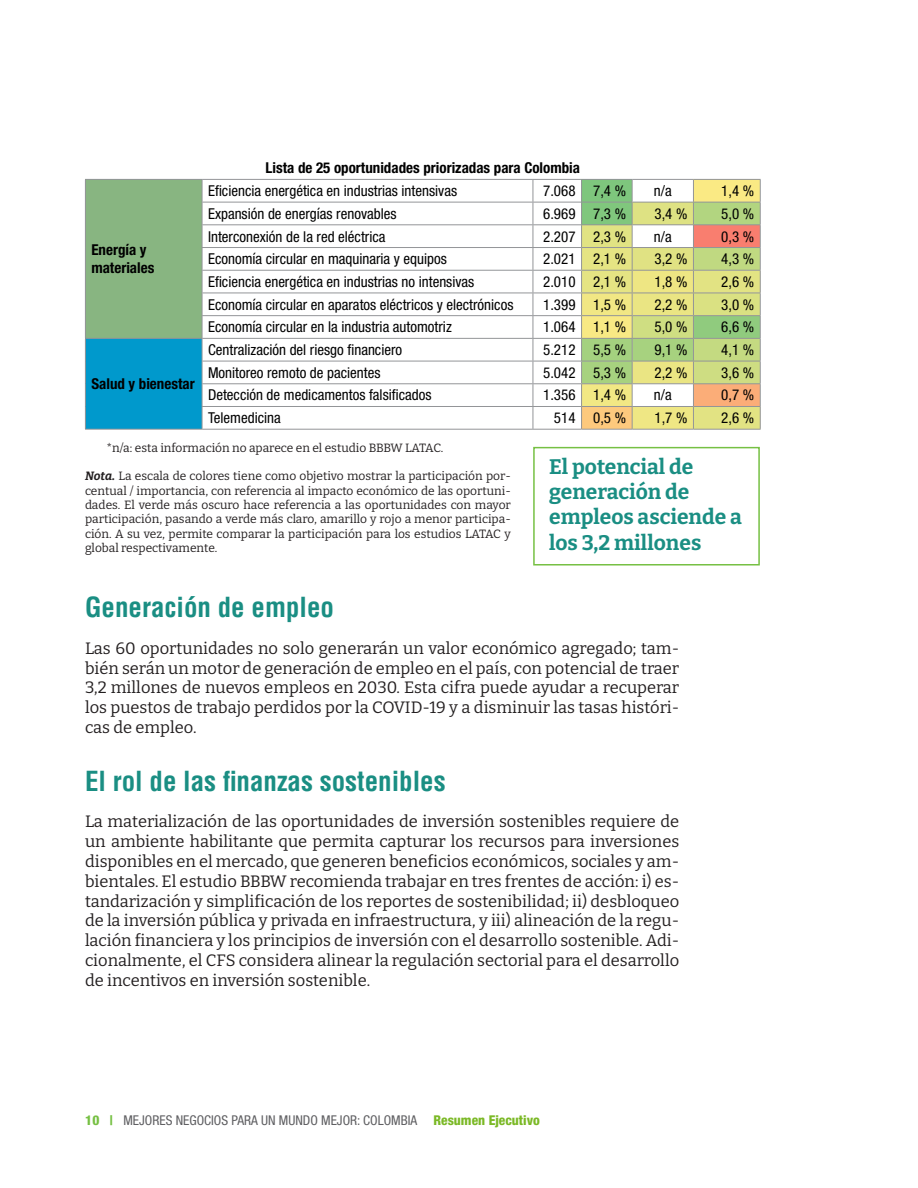
<style>
.page{position:relative;width:918px;height:1188px;background:#fff}
.page>*{position:absolute;margin:0;border:0;box-sizing:border-box;transform-origin:0 0}
.t1{font:700 condensed 27px "Helvetica LT Std";color:#1a8e83}
.t2{font:700 21px/25.2px "Bitter";color:#1a8e83}
.t3{font:16.5px/19.8px "Bitter";color:#231f20;text-align:justify}
.t4{font:condensed 15px "Helvetica Neue LT Std";color:#000}
.t5{font:700 condensed 15px/18px "Helvetica Neue LT Std";color:#000}
.t6{font:condensed 13.5px "Helvetica Neue LT Std";color:#5f5f62}
.t7{font:12px/14.4px "Bitter";color:#231f20;text-align:justify}
.s1{font-weight:700;font-style:italic}
.s2{font-weight:800;color:#76c043}
.s3{font-weight:800;color:#7bb926}
</style>
<div class="page">
<div style="left:533px;top:447px;width:227px;height:119px;border:2px solid #76c043"></div>
<div style="left:85px;top:179px;width:117px;height:159px;background:#88b581"></div>
<div style="left:85px;top:338px;width:117px;height:91px;background:#09c"></div>
<hr style="left:85px;top:179px;width:117px;height:1px;background:#939598">
<hr style="left:202px;top:179px;width:331px;height:1px;background:#939598">
<hr style="left:533px;top:179px;width:49px;height:1px;background:#939598">
<hr style="left:582px;top:179px;width:50px;height:1px;background:#939598">
<hr style="left:632px;top:179px;width:61px;height:1px;background:#939598">
<hr style="left:693px;top:179px;width:68px;height:1px;background:#939598">
<hr style="left:202px;top:202px;width:331px;height:1px;background:#939598">
<hr style="left:533px;top:202px;width:49px;height:1px;background:#939598">
<hr style="left:202px;top:224px;width:331px;height:1px;background:#939598">
<hr style="left:533px;top:224px;width:49px;height:1px;background:#939598">
<hr style="left:202px;top:247px;width:331px;height:1px;background:#939598">
<hr style="left:533px;top:247px;width:49px;height:1px;background:#939598">
<hr style="left:202px;top:270px;width:331px;height:1px;background:#939598">
<hr style="left:533px;top:270px;width:49px;height:1px;background:#939598">
<hr style="left:202px;top:293px;width:331px;height:1px;background:#939598">
<hr style="left:533px;top:293px;width:49px;height:1px;background:#939598">
<hr style="left:202px;top:315px;width:331px;height:1px;background:#939598">
<hr style="left:533px;top:315px;width:49px;height:1px;background:#939598">
<hr style="left:85px;top:338px;width:117px;height:1px;background:#939598">
<svg style="left:85px;top:180px;width:1px;height:249px"></svg>
<hr style="left:85px;top:429px;width:117px;height:1px;background:#939598">
<hr style="left:202px;top:338px;width:331px;height:1px;background:#939598">
<hr style="left:533px;top:338px;width:49px;height:1px;background:#939598">
<hr style="left:202px;top:361px;width:331px;height:1px;background:#939598">
<hr style="left:533px;top:361px;width:49px;height:1px;background:#939598">
<hr style="left:202px;top:383px;width:331px;height:1px;background:#939598">
<hr style="left:533px;top:383px;width:49px;height:1px;background:#939598">
<hr style="left:202px;top:406px;width:331px;height:1px;background:#939598">
<svg style="left:202px;top:180px;width:1px;height:249px"></svg>
<hr style="left:533px;top:406px;width:49px;height:1px;background:#939598">
<svg style="left:533px;top:180px;width:1px;height:249px"></svg>
<svg style="left:581px;top:180px;width:180px;height:249px"></svg>
<hr style="left:202px;top:429px;width:331px;height:1px;background:#939598">
<hr style="left:533px;top:429px;width:49px;height:1px;background:#939598">
<hr style="left:582px;top:429px;width:50px;height:1px;background:#939598">
<hr style="left:632px;top:429px;width:61px;height:1px;background:#939598">
<hr style="left:693px;top:429px;width:68px;height:1px;background:#939598">
<p class="t5" style="left:91px;top:241px;width:64px">Energía y materiales</p>
<p class="t5" style="left:266px;top:159px;width:316px">Lista de 25 oportunidades priorizadas para Colombia</p>
<p class="t4" style="left:208px;top:182px;width:251px">Eficiencia energética en industrias intensivas</p>
<p class="t4" style="left:543px;top:182px;width:84px">7.068 7,4 %</p>
<p class="t4" style="left:654px;top:182px;width:19px">n/a</p>
<p class="t4" style="left:721px;top:182px;width:34px">1,4 %</p>
<p class="t4" style="left:208px;top:205px;width:190px">Expansión de energías renovables</p>
<p class="t4" style="left:543px;top:205px;width:84px">6.969 7,3 %</p>
<p class="t4" style="left:654px;top:205px;width:34px">3,4 %</p>
<p class="t4" style="left:721px;top:205px;width:34px">5,0 %</p>
<p class="t4" style="left:208px;top:228px;width:179px">Interconexión de la red eléctrica</p>
<p class="t4" style="left:543px;top:228px;width:84px">2.207 2,3 %</p>
<p class="t4" style="left:654px;top:228px;width:19px">n/a</p>
<p class="t4" style="left:721px;top:228px;width:34px">0,3 %</p>
<p class="t4" style="left:208px;top:250px;width:240px">Economía circular en maquinaria y equipos</p>
<p class="t4" style="left:543px;top:250px;width:84px">2.021 2,1 %</p>
<p class="t4" style="left:654px;top:250px;width:34px">3,2 %</p>
<p class="t4" style="left:721px;top:250px;width:34px">4,3 %</p>
<p class="t4" style="left:208px;top:273px;width:268px">Eficiencia energética en industrias no intensivas</p>
<p class="t4" style="left:543px;top:273px;width:84px">2.010 2,1 %</p>
<p class="t4" style="left:654px;top:273px;width:34px">1,8 %</p>
<p class="t4" style="left:721px;top:273px;width:34px">2,6 %</p>
<p class="t4" style="left:208px;top:296px;width:307px">Economía circular en aparatos eléctricos y electrónicos</p>
<p class="t4" style="left:543px;top:296px;width:84px">1.399 1,5 %</p>
<p class="t4" style="left:654px;top:296px;width:34px">2,2 %</p>
<p class="t4" style="left:721px;top:296px;width:34px">3,0 %</p>
<p class="t4" style="left:208px;top:318px;width:245px">Economía circular en la industria automotriz</p>
<p class="t4" style="left:543px;top:318px;width:84px">1.064 1,1 %</p>
<p class="t4" style="left:654px;top:318px;width:34px">5,0 %</p>
<p class="t4" style="left:721px;top:318px;width:34px">6,6 %</p>
<p class="t4" style="left:208px;top:341px;width:196px">Centralización del riesgo financiero</p>
<p class="t4" style="left:543px;top:341px;width:84px">5.212 5,5 %</p>
<p class="t4" style="left:654px;top:341px;width:34px">9,1 %</p>
<p class="t4" style="left:721px;top:341px;width:34px">4,1 %</p>
<p class="t4" style="left:208px;top:364px;width:174px">Monitoreo remoto de pacientes</p>
<p class="t4" style="left:543px;top:364px;width:84px">5.042 5,3 %</p>
<p class="t4" style="left:654px;top:364px;width:34px">2,2 %</p>
<p class="t4" style="left:721px;top:364px;width:34px">3,6 %</p>
<p class="t4" style="left:208px;top:387px;width:225px">Detección de medicamentos falsificados</p>
<p class="t4" style="left:543px;top:387px;width:84px">1.356 1,4 %</p>
<p class="t4" style="left:654px;top:387px;width:19px">n/a</p>
<p class="t4" style="left:721px;top:387px;width:34px">0,7 %</p>
<p class="t4" style="left:208px;top:409px;width:74px">Telemedicina</p>
<p class="t4" style="left:554px;top:409px;width:74px">514 0,5 %</p>
<p class="t4" style="left:654px;top:409px;width:34px">1,7 %</p>
<p class="t4" style="left:721px;top:409px;width:34px">2,6 %</p>
<p class="t7" style="left:106px;top:441px;width:339px">*n/a: esta información no aparece en el estudio BBBW LATAC.</p>
<p class="t7" style="left:85px;top:469px;width:427px"><span class="s1">Nota.</span> La escala de colores tiene como objetivo mostrar la participación por&shy;centual / importancia, con referencia al impacto económico de las oportuni&shy;dades. El verde más oscuro hace referencia a las oportunidades con mayor participación, pasando a verde más claro, amarillo y rojo a menor participa&shy;ción. A su vez, permite comparar la participación para los estudios LATAC y global respectivamente.</p>
<p class="t5" style="left:91px;top:375px;width:105px">Salud y bienestar</p>
<p class="t2" style="left:549px;top:454px;width:194px">El potencial de generación de empleos asciende a los 3,2 millones</p>
<h1 class="t1" style="left:85px;top:590px;width:250px">Generación de empleo</h1>
<p class="t3" style="left:85px;top:638px;width:596px">Las 60 oportunidades no solo generarán un valor económico agregado; tam&shy;bién serán un motor de generación de empleo en el país, con potencial de traer 3,2 millones de nuevos empleos en 2030. Esta cifra puede ayudar a recuperar los puestos de trabajo perdidos por la COVID-19 y a disminuir las tasas históri&shy;cas de empleo.</p>
<h1 class="t1" style="left:85px;top:764px;width:362px">El rol de las finanzas sostenibles</h1>
<p class="t3" style="left:85px;top:811px;width:596px">La materialización de las oportunidades de inversión sostenibles requiere de un ambiente habilitante que permita capturar los recursos para inversiones disponibles en el mercado, que generen beneficios económicos, sociales y am&shy;bientales. El estudio BBBW recomienda trabajar en tres frentes de acción: i) es&shy;tandarización y simplificación de los reportes de sostenibilidad; ii) desbloqueo de la inversión pública y privada en infraestructura, y iii) alineación de la regu&shy;lación financiera y los principios de inversión con el desarrollo sostenible. Adi&shy;cionalmente, el CFS considera alinear la regulación sectorial para el desarrollo de incentivos en inversión sostenible.</p>
<p class="t6" style="left:85px;top:1112px;width:456px"><span class="s2">10 |</span> MEJORES NEGOCIOS PARA UN MUNDO MEJOR: COLOMBIA <span class="s3">Resumen Ejecutivo</span></p>
</div>
